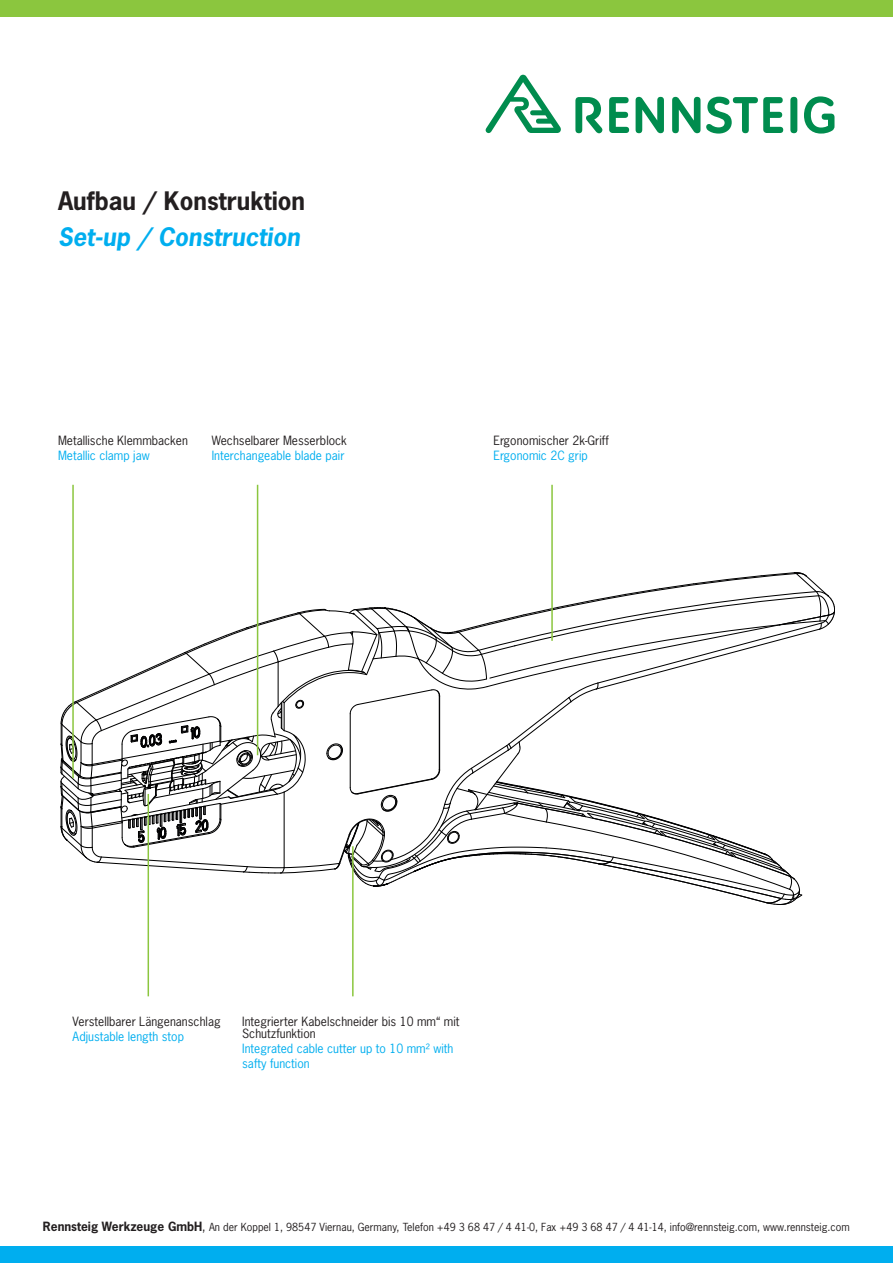
<style>
.page{position:relative;width:893px;height:1263px;background:#fff}
.page>*{position:absolute;margin:0;border:0;box-sizing:border-box;transform-origin:0 0}
.t1{font:700 24px "News Gothic Std";color:#231f20}
.t2{font:italic 700 24px "News Gothic Std";color:#00aeef}
.t3{font:12px/12px "News Gothic Std";color:#231f20}
.t4{font:12px/15px "News Gothic Std";color:#00aeef}
.t5{font:10.5px "News Gothic Std";color:#231f20}
.s1{font-weight:700;font-size:12px}
.s2{font-size:12px}
</style>
<div class="page">
<div style="left:0;top:0;width:893px;height:17px;background:#8bc63e"></div>
<div style="left:0;top:1246px;width:893px;height:17px;background:#00aeef"></div>
<svg style="left:486px;top:75px;width:348px;height:59px"></svg>
<svg style="left:60px;top:572px;width:775px;height:334px"></svg>
<hr style="left:72px;top:485px;width:2px;height:293px;background:#8bc63e">
<hr style="left:257px;top:485px;width:1px;height:270px;background:#8bc63e">
<hr style="left:551px;top:485px;width:2px;height:156px;background:#8bc63e">
<hr style="left:148px;top:794px;width:1px;height:202px;background:#8bc63e">
<hr style="left:352px;top:846px;width:2px;height:150px;background:#8bc63e">
<h1 class="t1" style="left:58px;top:185px;width:249px">Aufbau / Konstruktion</h1>
<h1 class="t2" style="left:58px;top:221px;width:243px">Set-up / Construction</h1>
<p class="t3" style="left:58px;top:434px;width:131px">Metallische Klemmbacken</p>
<p class="t4" style="left:58px;top:448px;width:93px">Metallic clamp jaw</p>
<p class="t3" style="left:212px;top:434px;width:137px">Wechselbarer Messerblock</p>
<p class="t4" style="left:212px;top:448px;width:134px">Interchangeable blade pair</p>
<p class="t3" style="left:493px;top:434px;width:117px">Ergonomischer 2k-Griff</p>
<p class="t4" style="left:493px;top:448px;width:96px">Ergonomic 2C grip</p>
<p class="t3" style="left:73px;top:1015px;width:149px">Verstellbarer Längenanschlag</p>
<p class="t4" style="left:73px;top:1028px;width:113px">Adjustable length stop</p>
<p class="t3" style="left:242px;top:1015px;width:219px">Integrierter Kabelschneider bis 10 mm“ mit<br>Schutzfunktion</p>
<p class="t4" style="left:242px;top:1040px;width:213px">Integrated cable cutter up to 10 mm² with safty function</p>
<p class="t5" style="left:43px;top:1220px;width:808px"><span class="s1">Rennsteig Werkzeuge GmbH</span><span class="s2">,</span> An der Koppel 1, 98547 Viernau, Germany, Telefon +49 3 68 47 / 4 41-0, Fax +49 3 68 47 / 4 41-14, info@rennsteig.com, www.rennsteig.com</p>
</div>
